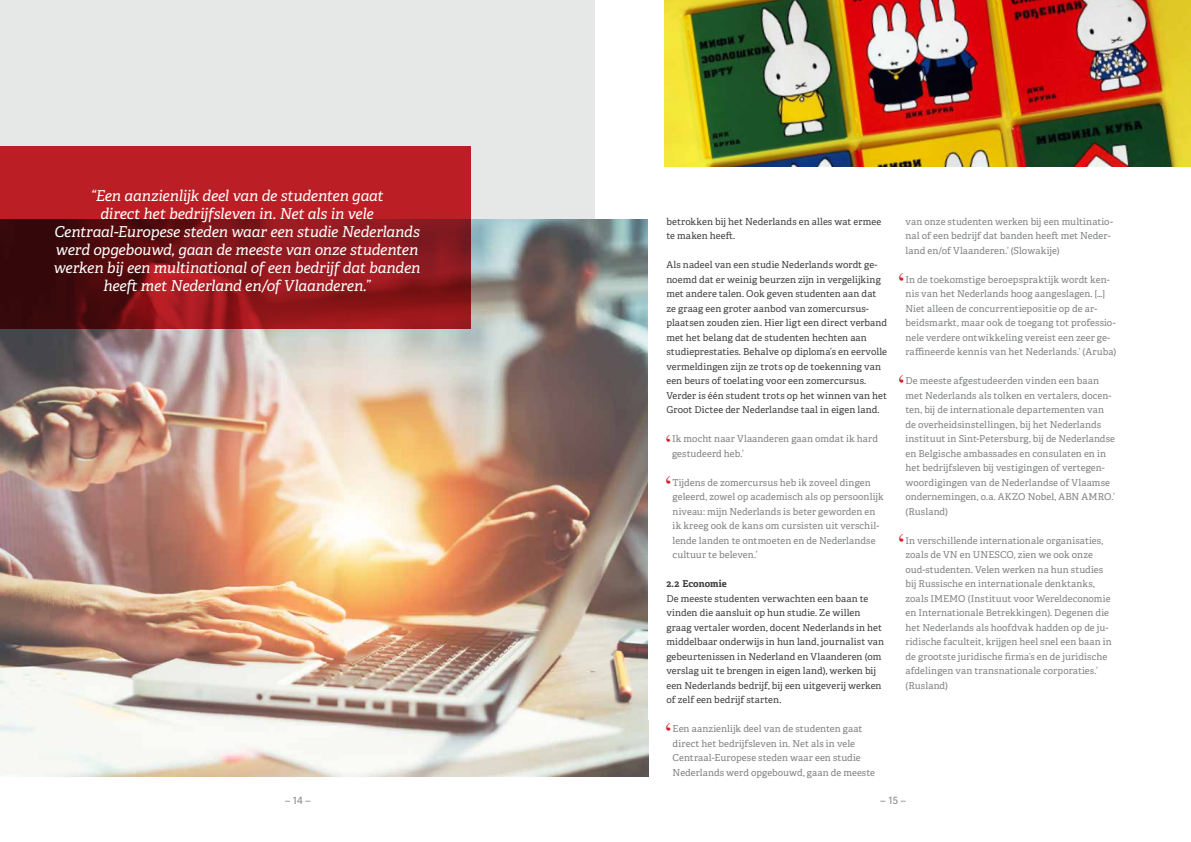
<style>
.page{position:relative;width:1191px;height:842px;background:#fff}
.page>*{position:absolute;margin:0;border:0;box-sizing:border-box;transform-origin:0 0}
.t1{font:29px "Times Ten";color:#d0222a}
.t2{font:26.4px "Times Ten";color:#d0222a}
.t3{font:italic 15px/18px "Adelle PE";letter-spacing:-.015em;color:#fff;text-align:center}
.t4{font:10px "Adelle Sans";color:#808284}
.t5{font:9.5px/14.5px "Adelle PE";letter-spacing:.005em;color:#808284}
.t6{font:9.5px/14.5px "Adelle PE";letter-spacing:.005em;color:#404042}
.t7{font:700 9.5px "Adelle PE";color:#404042}
</style>
<div class="page">
<div style="left:0;top:0;width:594px;height:777px;background:#e6e7e7"></div>
<img style="left:0;top:219px;width:648px;height:558px">
<svg style="left:0;top:146px;width:471px;height:182px;background:#93171d"></svg>
<img style="left:664px;top:0;width:527px;height:166px">
<p class="t3" style="left:54px;top:186px;width:368px">“Een aanzienlijk deel van de studenten gaat<br>direct het bedrijfsleven in. Net als in vele Centraal-Europese steden waar een studie Nederlands werd opgebouwd, gaan de meeste van onze studenten werken bij een multinational of een bedrijf dat banden heeft met Nederland en/of Vlaanderen.”</p>
<p class="t6" style="left:666px;top:213px;width:216px">betrokken bij het Nederlands en alles wat ermee te maken heeft.</p>
<p class="t6" style="left:666px;top:257px;width:222px">Als nadeel van een studie Nederlands wordt ge&shy;noemd dat er weinig beurzen zijn in vergelijking met andere talen. Ook geven studenten aan dat ze graag een groter aanbod van zomercursus&shy;plaatsen zouden zien. Hier ligt een direct verband met het belang dat de studenten hechten aan studieprestaties. Behalve op diploma’s en eervolle vermeldingen zijn ze trots op de toekenning van een beurs of toelating voor een zomercursus.<br>Verder is één student trots op het winnen van het Groot Dictee der Nederlandse taal in eigen land.</p>
<h2 class="t2" style="left:664px;top:428px;width:9px">‘</h2>
<p class="t5" style="left:672px;top:431px;width:207px">Ik mocht naar Vlaanderen gaan omdat ik hard gestudeerd heb.’</p>
<h1 class="t1" style="left:664px;top:469px;width:10px">‘</h1>
<p class="t5" style="left:672px;top:474px;width:213px">Tijdens de zomercursus heb ik zoveel dingen geleerd, zowel op academisch als op persoonlijk niveau: mijn Nederlands is beter geworden en ik kreeg ook de kans om cursisten uit verschil&shy;lende landen te ontmoeten en de Nederlandse cultuur te beleven.’</p>
<p class="t7" style="left:666px;top:577px;width:62px">2.2 Economie</p>
<p class="t6" style="left:666px;top:590px;width:219px">De meeste studenten verwachten een baan te vinden die aansluit op hun studie. Ze willen graag vertaler worden, docent Nederlands in het middelbaar onderwijs in hun land, journalist van gebeurtenissen in Nederland en Vlaanderen (om verslag uit te brengen in eigen land), werken bij een Nederlands bedrijf, bij een uitgeverij werken of zelf een bedrijf starten.</p>
<h1 class="t1" style="left:664px;top:715px;width:10px">‘</h1>
<p class="t5" style="left:672px;top:721px;width:204px">Een aanzienlijk deel van de studenten gaat direct het bedrijfsleven in. Net als in vele Centraal-Europese steden waar een studie Nederlands werd opgebouwd, gaan de meeste</p>
<p class="t5" style="left:905px;top:213px;width:209px">van onze studenten werken bij een multinatio&shy;nal of een bedrijf dat banden heeft met Neder&shy;land en/of Vlaanderen.’ (Slowakije)</p>
<h1 class="t1" style="left:897px;top:266px;width:10px">‘</h1>
<p class="t5" style="left:905px;top:271px;width:212px">In de toekomstige beroepspraktijk wordt ken&shy;nis van het Nederlands hoog aangeslagen. […] Niet alleen de concurrentiepositie op de ar&shy;beidsmarkt, maar ook de toegang tot professio&shy;nele verdere ontwikkeling vereist een zeer ge&shy;raffineerde kennis van het Nederlands.’ (Aruba)</p>
<h1 class="t1" style="left:897px;top:367px;width:10px">‘</h1>
<p class="t5" style="left:905px;top:373px;width:211px">De meeste afgestudeerden vinden een baan met Nederlands als tolken en vertalers, docen&shy;ten, bij de internationale departementen van de overheidsinstellingen, bij het Nederlands instituut in Sint-Petersburg, bij de Nederlandse en Belgische ambassades en consulaten en in het bedrijfsleven bij vestigingen of vertegen&shy;woordigingen van de Nederlandse of Vlaamse ondernemingen, o.a. AKZO Nobel, ABN AMRO.’ (Rusland)</p>
<h1 class="t1" style="left:897px;top:527px;width:10px">‘</h1>
<p class="t5" style="left:905px;top:532px;width:208px">In verschillende internationale organisaties, zoals de VN en UNESCO, zien we ook onze oud-studenten. Velen werken na hun studies bij Russische en internationale denktanks, zoals IMEMO (Instituut voor Wereldeconomie en Internationale Betrekkingen). Degenen die het Nederlands als hoofdvak hadden op de ju&shy;ridische faculteit, krijgen heel snel een baan in de grootste juridische firma’s en de juridische afdelingen van transnationale corporaties.’ (Rusland)</p>
<p class="t4" style="left:285px;top:793px;width:27px">– 14 –</p>
<p class="t4" style="left:880px;top:793px;width:27px">– 15 –</p>
</div>
